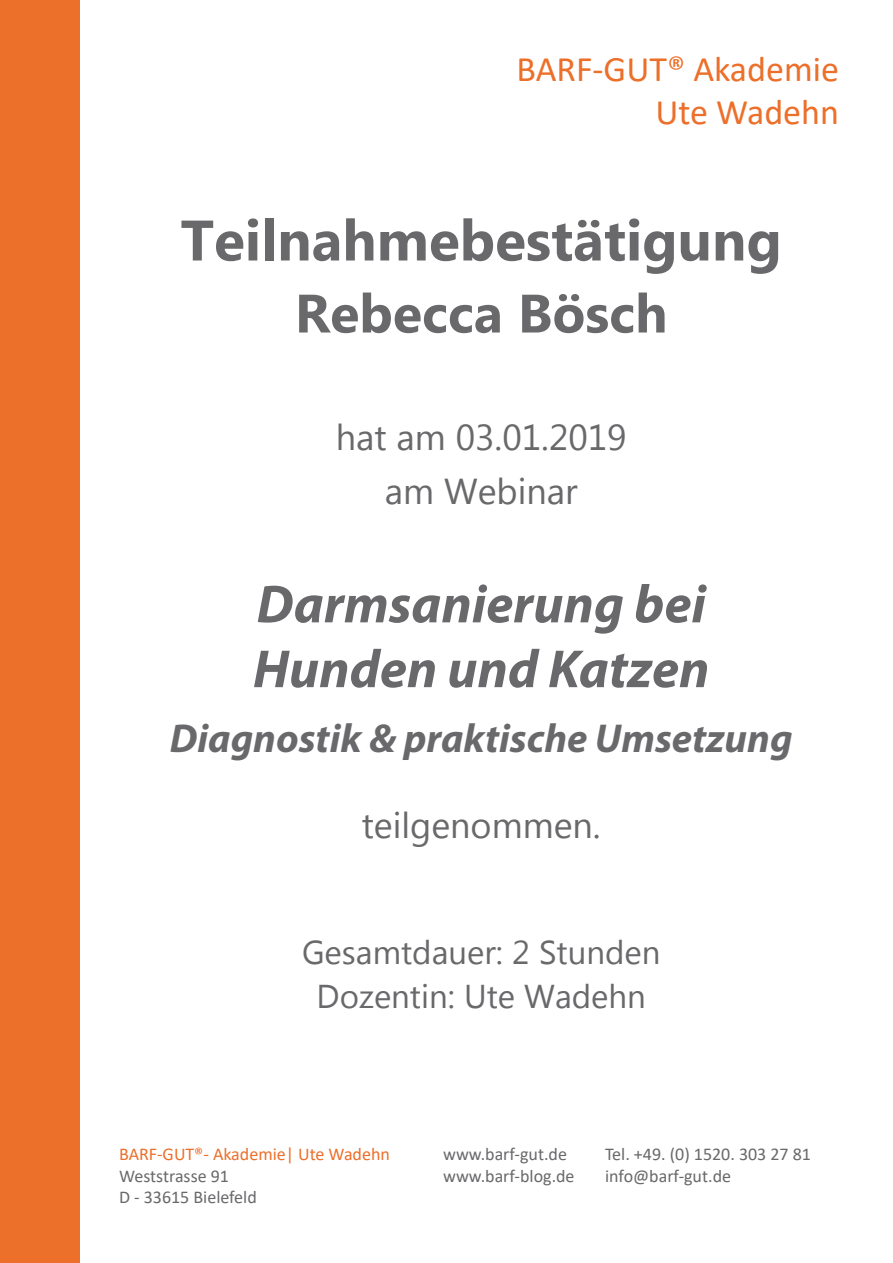
<style>
.page{position:relative;width:893px;height:1263px;background:#fff}
.page>*{position:absolute;margin:0;border:0;box-sizing:border-box;transform-origin:0 0}
.t1{font:700 57px "Microsoft Phags Pa";color:#69696c}
.t2{font:italic 700 54px/64.8px "Myriad Pro";color:#69696c}
.t3{font:700 54px "Microsoft Tai Le";color:#69696c}
.t4{font:italic 700 40.5px "Myriad Pro";color:#69696c}
.t5{font:36px/54px "Microsoft Tai Le";color:#69696c;text-align:center}
.t6{font:36px/43.2px "Calibri";color:#ec6f2a;text-align:right}
.t7{font:33px/43.2px "Microsoft Tai Le";color:#69696c;text-align:center}
.t8{font:18px "Calibri";color:#69696c}
.t9{font:18px "Calibri";color:#ec6f2a}
</style>
<div class="page">
<div style="left:0;top:0;width:80px;height:1263px;background:#ec6f2a"></div>
<h3 class="t6" style="left:516px;top:47px;width:324px">BARF-GUT® Akademie<br>Ute Wadehn</h3>
<h1 class="t1" style="left:181px;top:200px;width:603px">Teilnahmebestätigung</h1>
<h2 class="t3" style="left:295px;top:283px;width:374px">Rebecca Bösch</h2>
<h3 class="t5" style="left:336px;top:412px;width:292px">hat am 03.01.2019 am Webinar</h3>
<h2 class="t2" style="left:253px;top:570px;width:458px">Darmsanierung bei<br>Hunden und Katzen</h2>
<h3 class="t4" style="left:170px;top:712px;width:624px">Diagnostik &amp; praktische Umsetzung</h3>
<h3 class="t5" style="left:362px;top:801px;width:240px">teilgenommen.</h3>
<h3 class="t7" style="left:302px;top:933px;width:360px">Gesamtdauer: 2 Stunden<br>Dozentin: Ute Wadehn</h3>
<p class="t9" style="left:119px;top:1142px;width:272px">BARF-GUT®- Akademie| Ute Wadehn</p>
<p class="t8" style="left:443px;top:1142px;width:125px">www.barf-gut.de</p>
<p class="t8" style="left:605px;top:1142px;width:207px">Tel. +49. (0) 1520. 303 27 81</p>
<p class="t8" style="left:119px;top:1163px;width:111px">Weststrasse 91</p>
<p class="t8" style="left:443px;top:1163px;width:133px">www.barf-blog.de</p>
<p class="t8" style="left:605px;top:1163px;width:127px">info@barf-gut.de</p>
<p class="t8" style="left:119px;top:1185px;width:139px">D - 33615 Bielefeld</p>
</div>
